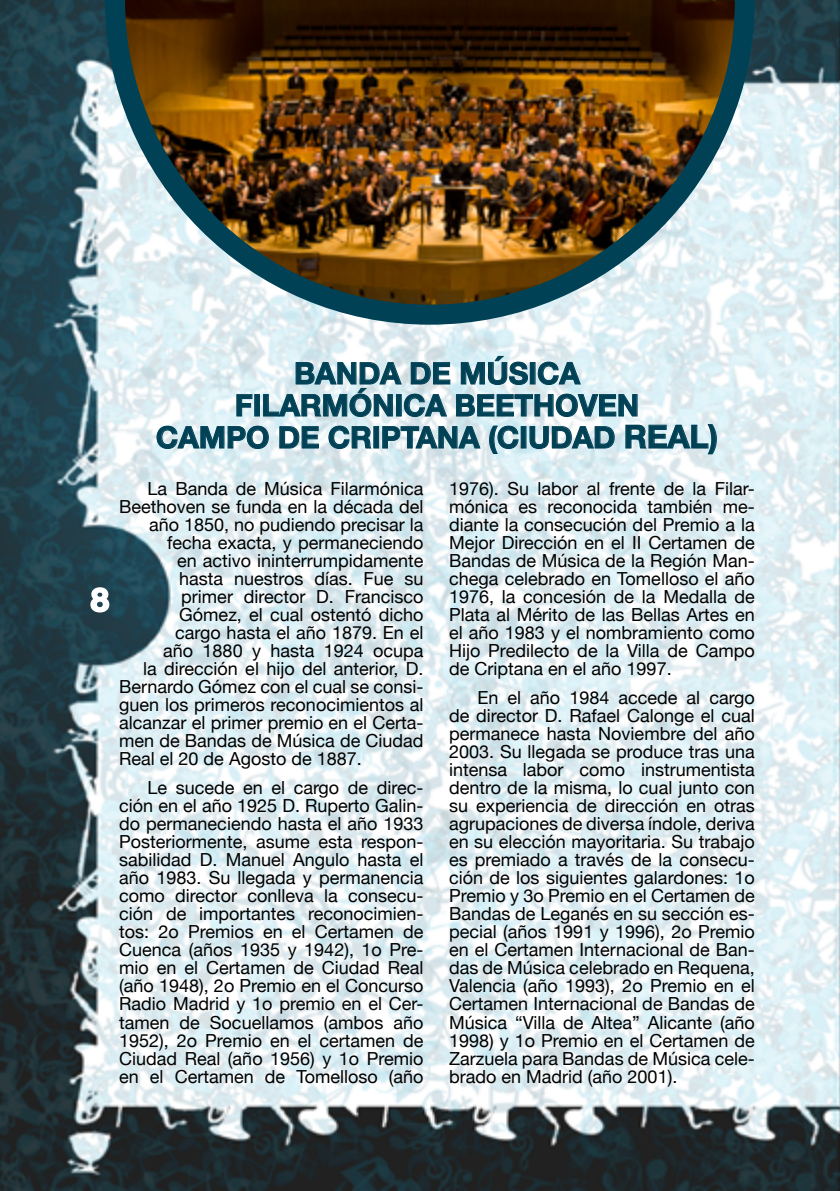
<style>
.page{position:relative;width:840px;height:1191px;background:#fff}
.page>*{position:absolute;margin:0;border:0;box-sizing:border-box;transform-origin:0 0}
.t1{font:700 32px "Helvetica Neue";color:#fff}
.t2{font:700 30px/32px "Helvetica Neue";color:#004156;text-align:center}
.t3{font:18px/18px "Helvetica Neue";color:#000;text-align:justify}
.s1{font-size:32px}
</style>
<div class="page">
<img style="left:0;top:0;width:839px;height:1191px">
<img style="left:105px;top:0;width:649px;height:325px">
<svg style="left:236px;top:394px;width:17px;height:23px"></svg>
<div style="left:254px;top:394px;width:6px;height:22px;border:1px solid #004156"></div>
<svg style="left:263px;top:355px;width:374px;height:62px"></svg>
<svg style="left:156px;top:425px;width:113px;height:24px;background:#b2cad2"></svg>
<svg style="left:279px;top:426px;width:40px;height:23px"></svg>
<svg style="left:328px;top:425px;width:44px;height:24px"></svg>
<div style="left:373px;top:426px;width:6px;height:22px;border:1px solid #004156"></div>
<svg style="left:382px;top:425px;width:99px;height:24px;background:#b0c7ce"></svg>
<svg style="left:488px;top:425px;width:30px;height:29px"></svg>
<div style="left:520px;top:426px;width:6px;height:22px;border:1px solid #004156"></div>
<svg style="left:529px;top:425px;width:85px;height:24px"></svg>
<svg style="left:624px;top:424px;width:92px;height:30px;background:#b8cfd7"></svg>
<svg style="left:89px;top:586px;width:22px;height:28px"></svg>
<h2 class="t2" style="left:156px;top:358px;width:563px">BANDA DE MÚSICA<br>FILARMÓNICA BEETHOVEN<br>CAMPO DE CRIPTANA (CIUDAD <span class="s1">REAL)</span></h2>
<h1 class="t1" style="left:91px;top:574px;width:19px">8</h1>
<p class="t3" style="left:147px;top:480px;width:277px">La Banda de Música Filarmónica</p>
<p class="t3" style="left:119px;top:498px;width:306px">Beethoven se funda en la década del</p>
<p class="t3" style="left:149px;top:516px;width:275px">año 1850, no pudiendo precisar la</p>
<p class="t3" style="left:167px;top:534px;width:257px">fecha exacta, y permaneciendo</p>
<p class="t3" style="left:177px;top:552px;width:248px">en activo ininterrumpidamente</p>
<p class="t3" style="left:179px;top:570px;width:245px">hasta nuestros días. Fue su</p>
<p class="t3" style="left:181px;top:588px;width:244px">primer director D. Francisco</p>
<p class="t3" style="left:179px;top:606px;width:246px">Gómez, el cual ostentó dicho</p>
<p class="t3" style="left:175px;top:624px;width:249px">cargo hasta el año 1879. En el</p>
<p class="t3" style="left:163px;top:642px;width:262px">año 1880 y hasta 1924 ocupa</p>
<p class="t3" style="left:143px;top:660px;width:281px">la dirección el hijo del anterior, D.</p>
<p class="t3" style="left:119px;top:678px;width:306px">Bernardo Gómez con el cual se consi-</p>
<p class="t3" style="left:119px;top:696px;width:306px">guen los primeros reconocimientos al</p>
<p class="t3" style="left:119px;top:714px;width:305px">alcanzar el primer premio en el Certa-</p>
<p class="t3" style="left:119px;top:732px;width:306px">men de Bandas de Música de Ciudad</p>
<p class="t3" style="left:119px;top:750px;width:244px">Real el 20 de Agosto de 1887.</p>
<p class="t3" style="left:119px;top:780px;width:306px;text-indent:28px">Le sucede en el cargo de direc&shy;ción en el año 1925 D. Ruperto Galin&shy;do permaneciendo hasta el año 1933<br>Posteriormente, asume esta respon&shy;sabilidad D. Manuel Angulo hasta el año 1983. Su llegada y permanencia como director conlleva la consecu&shy;ción de importantes reconocimien&shy;tos: 2o Premios en el Certamen de Cuenca (años 1935 y 1942), 1o Pre&shy;mio en el Certamen de Ciudad Real (año 1948), 2o Premio en el Concurso Radio Madrid y 1o premio en el Cer&shy;tamen de Socuellamos (ambos año 1952), 2o Premio en el certamen de Ciudad Real (año 1956) y 1o Premio en el Certamen de Tomelloso (año</p>
<p class="t3" style="left:449px;top:480px;width:307px">1976). Su labor al frente de la Filar&shy;mónica es reconocida también me&shy;diante la consecución del Premio a la Mejor Dirección en el II Certamen de Bandas de Música de la Región Man&shy;chega celebrado en Tomelloso el año 1976, la concesión de la Medalla de Plata al Mérito de las Bellas Artes en el año 1983 y el nombramiento como Hijo Predilecto de la Villa de Campo de Criptana en el año 1997.</p>
<p class="t3" style="left:449px;top:690px;width:307px;text-indent:28px">En el año 1984 accede al cargo de director D. Rafael Calonge el cual permanece hasta Noviembre del año 2003. Su llegada se produce tras una intensa labor como instrumentista dentro de la misma, lo cual junto con su experiencia de dirección en otras agrupaciones de diversa índole, deriva en su elección mayoritaria. Su trabajo es premiado a través de la consecu&shy;ción de los siguientes galardones: 1o Premio y 3o Premio en el Certamen de Bandas de Leganés en su sección es&shy;pecial (años 1991 y 1996), 2o Premio en el Certamen Internacional de Ban&shy;das de Música celebrado en Requena, Valencia (año 1993), 2o Premio en el Certamen Internacional de Bandas de Música “Villa de Altea” Alicante (año 1998) y 1o Premio en el Certamen de Zarzuela para Bandas de Música cele&shy;brado en Madrid (año 2001).</p>
</div>
